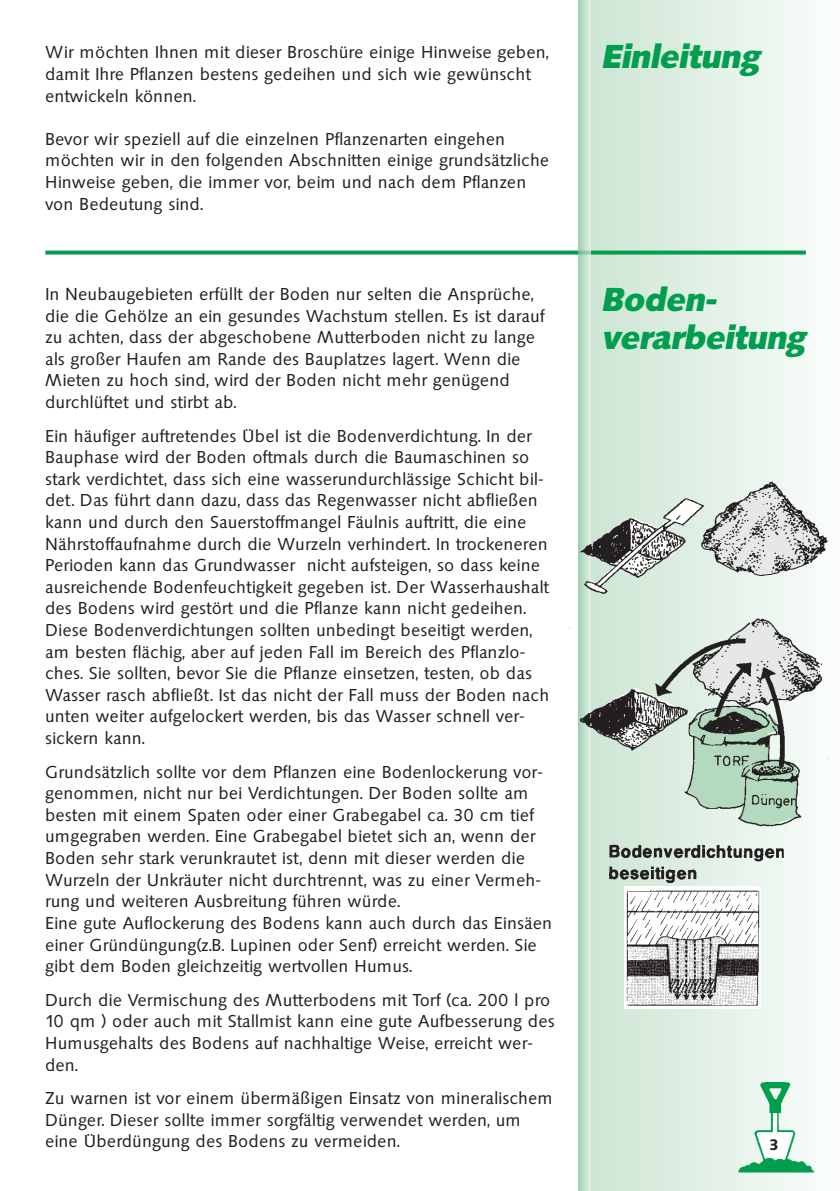
<style>
.page{position:relative;width:840px;height:1191px;background:#fff}
.page>*{position:absolute;margin:0;border:0;box-sizing:border-box;transform-origin:0 0}
.t1{font:italic 700 32px/38.4px "Saxony";color:#009f4f}
.t2{font:18px/21.6px "Saxony";color:#231f20}
.t3{font:600 16px "Saxony";color:#231f20}
</style>
<div class="page">
<svg style="left:590px;top:0;width:4px;height:1191px;background:#d2e7d8"></svg>
<div style="left:594px;top:0;width:12px;height:1191px;background:#cee6d5"></div>
<div style="left:605px;top:0;width:12px;height:1191px;background:#d0e7d7"></div>
<div style="left:616px;top:0;width:11px;height:1191px;background:#d2e8d8"></div>
<div style="left:626px;top:0;width:12px;height:1191px;background:#d4e9da"></div>
<div style="left:637px;top:0;width:12px;height:1191px;background:#d6eadb"></div>
<div style="left:647px;top:0;width:12px;height:1191px;background:#d8ebdd"></div>
<div style="left:658px;top:0;width:12px;height:1191px;background:#daecde"></div>
<div style="left:669px;top:0;width:11px;height:1191px;background:#dcede0"></div>
<div style="left:679px;top:0;width:12px;height:1191px;background:#deede1"></div>
<div style="left:690px;top:0;width:12px;height:1191px;background:#e0efe3"></div>
<div style="left:700px;top:0;width:12px;height:1191px;background:#e2f0e6"></div>
<div style="left:711px;top:0;width:12px;height:1191px;background:#e4f1e7"></div>
<div style="left:722px;top:0;width:11px;height:1191px;background:#e6f3e9"></div>
<div style="left:732px;top:0;width:12px;height:1191px;background:#e8f4eb"></div>
<div style="left:743px;top:0;width:12px;height:1191px;background:#eaf5ed"></div>
<div style="left:754px;top:0;width:11px;height:1191px;background:#ecf6ef"></div>
<div style="left:764px;top:0;width:12px;height:1191px;background:#eef7f0"></div>
<div style="left:775px;top:0;width:12px;height:1191px;background:#f0f8f2"></div>
<div style="left:785px;top:0;width:12px;height:1191px;background:#f2f9f4"></div>
<div style="left:796px;top:0;width:12px;height:1191px;background:#f4f9f6"></div>
<div style="left:807px;top:0;width:11px;height:1191px;background:#f7fbf8"></div>
<div style="left:817px;top:0;width:12px;height:1191px;background:#f9fcfa"></div>
<div style="left:828px;top:0;width:11px;height:1191px;background:#fbfdfc"></div>
<img style="left:738px;top:1082px;width:76px;height:90px">
<svg style="left:45px;top:250px;width:760px;height:4px;background:#22ab66"></svg>
<hr style="left:578px;top:0;width:2px;height:1191px;background:#97ceaa">
<hr style="left:579px;top:0;width:2px;height:1191px;background:#a0d1b0">
<hr style="left:580px;top:0;width:2px;height:1191px;background:#a9d5b7">
<hr style="left:581px;top:0;width:2px;height:1191px;background:#b0d8bd">
<hr style="left:582px;top:0;width:2px;height:1191px;background:#b9dcc3">
<hr style="left:583px;top:0;width:2px;height:1191px;background:#c0e0c9">
<hr style="left:584px;top:0;width:2px;height:1191px;background:#c8e3d0">
<hr style="left:585px;top:0;width:2px;height:1191px;background:#cfe7d6">
<hr style="left:586px;top:0;width:2px;height:1191px;background:#d7eadc">
<hr style="left:587px;top:0;width:2px;height:1191px;background:#e0efe3">
<hr style="left:588px;top:0;width:2px;height:1191px;background:#e8f4eb">
<hr style="left:589px;top:0;width:1px;height:1191px;background:#eef7f0">
<img style="left:569px;top:473px;width:259px;height:536px">
<p class="t2" style="left:45px;top:41px;width:504px">Wir möchten Ihnen mit dieser Broschüre einige Hinweise geben, damit Ihre Pflanzen bestens gedeihen und sich wie gewünscht entwickeln können.</p>
<p class="t2" style="left:45px;top:128px;width:505px">Bevor wir speziell auf die einzelnen Pflanzenarten eingehen möchten wir in den folgenden Abschnitten einige grundsätzliche Hinweise geben, die immer vor, beim und nach dem Pflanzen von Bedeutung sind.</p>
<p class="t2" style="left:45px;top:283px;width:500px">In Neubaugebieten erfüllt der Boden nur selten die Ansprüche, die die Gehölze an ein gesundes Wachstum stellen. Es ist darauf zu achten, dass der abgeschobene Mutterboden nicht zu lange als großer Haufen am Rande des Bauplatzes lagert. Wenn die Mieten zu hoch sind, wird der Boden nicht mehr genügend durchlüftet und stirbt ab.</p>
<p class="t2" style="left:45px;top:424px;width:505px">Ein häufiger auftretendes Übel ist die Bodenverdichtung. In der Bauphase wird der Boden oftmals durch die Baumaschinen so stark verdichtet, dass sich eine wasserundurchlässige Schicht bil&shy;det. Das führt dann dazu, dass das Regenwasser nicht abfließen kann und durch den Sauerstoffmangel Fäulnis auftritt, die eine Nährstoffaufnahme durch die Wurzeln verhindert. In trockeneren Perioden kann das Grundwasser nicht aufsteigen, so dass keine ausreichende Bodenfeuchtigkeit gegeben ist. Der Wasserhaushalt des Bodens wird gestört und die Pflanze kann nicht gedeihen.<br>Diese Bodenverdichtungen sollten unbedingt beseitigt werden, am besten flächig, aber auf jeden Fall im Bereich des Pflanzlo&shy;ches. Sie sollten, bevor Sie die Pflanze einsetzen, testen, ob das Wasser rasch abfließt. Ist das nicht der Fall muss der Boden nach unten weiter aufgelockert werden, bis das Wasser schnell ver&shy;sickern kann.</p>
<p class="t2" style="left:45px;top:760px;width:508px">Grundsätzlich sollte vor dem Pflanzen eine Bodenlockerung vor&shy;genommen, nicht nur bei Verdichtungen. Der Boden sollte am besten mit einem Spaten oder einer Grabegabel ca. 30 cm tief umgegraben werden. Eine Grabegabel bietet sich an, wenn der Boden sehr stark verunkrautet ist, denn mit dieser werden die Wurzeln der Unkräuter nicht durchtrennt, was zu einer Vermeh&shy;rung und weiteren Ausbreitung führen würde.<br>Eine gute Auflockerung des Bodens kann auch durch das Einsäen einer Gründüngung(z.B. Lupinen oder Senf) erreicht werden. Sie gibt dem Boden gleichzeitig wertvollen Humus.</p>
<p class="t2" style="left:45px;top:988px;width:511px">Durch die Vermischung des Mutterbodens mit Torf (ca. 200 l pro 10 qm ) oder auch mit Stallmist kann eine gute Aufbesserung des Humusgehalts des Bodens auf nachhaltige Weise, erreicht wer&shy;den.</p>
<p class="t2" style="left:45px;top:1087px;width:509px">Zu warnen ist vor einem übermäßigen Einsatz von mineralischem<br>Dünger. Dieser sollte immer sorgfältig verwendet werden, um eine Überdüngung des Bodens zu vermeiden.</p>
<h1 class="t1" style="left:601px;top:38px;width:159px">Einleitung</h1>
<h1 class="t1" style="left:601px;top:281px;width:204px">Boden&shy;verarbeitung</h1>
<p class="t3" style="left:769px;top:1134px;width:11px">3</p>
</div>
